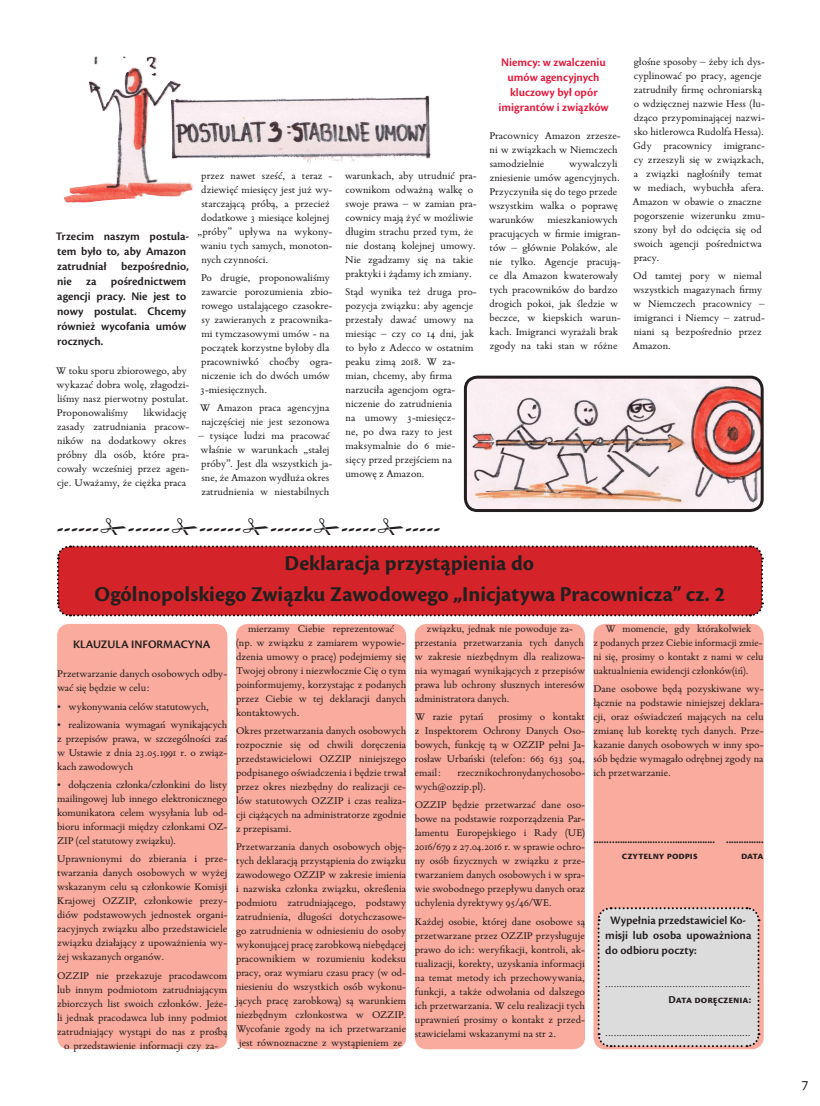
<style>
.page{position:relative;width:820px;height:1106px;background:#fff}
.page>*{position:absolute;margin:0;border:0;box-sizing:border-box;transform-origin:0 0}
.t1{font:700 22px/30.3px "Cronos Pro";letter-spacing:.005em;color:#241f1f;text-align:center}
.t2{font:15px "Cronos Pro";color:#241f1f}
.t3{font:600 12px/15px "Cronos Pro";color:#241f1f}
.t4{font:600 12px/15px "Cronos Pro";color:#e71337;text-align:center}
.t5{font:11px/14px "Bembo Book MT Pro";color:#241f1f}
.t6{font:700 11px/16.3px "Cronos Pro";letter-spacing:-.005em;color:#241f1f}
</style>
<div class="page">
<div style="left:57px;top:624px;width:170px;height:425px;background:#f9ab9d;border-radius:12px"></div>
<div style="left:236px;top:624px;width:170px;height:425px;background:#f9ab9d;border-radius:12px"></div>
<div style="left:414px;top:624px;width:171px;height:425px;background:#f9ab9d;border-radius:12px"></div>
<div style="left:593px;top:624px;width:170px;height:425px;background:#f9ab9d;border-radius:12px"></div>
<svg style="left:596px;top:907px;width:164px;height:141px;background:#dad5d6"></svg>
<svg style="left:57px;top:545px;width:706px;height:72px;background:#d12b30"></svg>
<img style="left:64px;top:57px;width:362px;height:145px">
<img style="left:467px;top:378px;width:294px;height:132px">
<div style="left:463px;top:375px;width:300px;height:137px;border:3px solid #241f1f;border-radius:12px"></div>
<p class="t3" style="left:56px;top:229px;width:135px">Trzecim naszym postula&shy;tem było to, aby Amazon zatrudniał bezpośrednio, nie za pośrednictwem agencji pracy. Nie jest to nowy postulat. Chcemy również wycofania umów rocznych.</p>
<p class="t5" style="left:56px;top:363px;width:135px">W toku sporu zbiorowego, aby wykazać dobra wolę, złagodzi&shy;liśmy nasz pierwotny postulat.<br>Proponowaliśmy</p>
<p class="t5" style="left:57px;top:405px;width:134px;text-indent:86px">likwidację zasady zatrudniania pracow&shy;ników na dodatkowy okres próbny dla osób, które pra&shy;cowały wcześniej przez agen&shy;cje. Uważamy, że ciężka praca</p>
<p class="t5" style="left:201px;top:168px;width:133px">przez nawet sześć, a teraz -</p>
<p class="t5" style="left:201px;top:182px;width:133px">dziewięć miesięcy jest już wy-</p>
<p class="t5" style="left:201px;top:196px;width:130px">starczającą próbą, a przecież</p>
<p class="t5" style="left:201px;top:210px;width:130px">dodatkowe 3 miesiące kolejnej</p>
<p class="t5" style="left:197px;top:224px;width:136px">„próby” upływa na wykony-</p>
<p class="t5" style="left:200px;top:238px;width:133px">waniu tych samych, monoton-</p>
<p class="t5" style="left:201px;top:252px;width:68px">nych czynności.</p>
<p class="t5" style="left:200px;top:270px;width:134px">Po drugie, proponowaliśmy zawarcie porozumienia zbio&shy;rowego ustalającego czasokre&shy;sy zawieranych z pracownika&shy;mi tymczasowymi umów - na początek korzystne byłoby dla pracowniwkó choćby ogra&shy;niczenie ich do dwóch umów<br>3-miesięcznych.</p>
<p class="t5" style="left:200px;top:400px;width:131px">W Amazon praca agencyjna najczęściej nie jest sezonowa</p>
<p class="t5" style="left:198px;top:428px;width:136px">– tysiące ludzi ma pracować właśnie w warunkach „stałej próby”. Jest dla wszystkich ja&shy;sne, że Amazon wydłuża okres zatrudnienia w niestabilnych</p>
<p class="t5" style="left:344px;top:168px;width:133px">warunkach, aby utrudnić pra&shy;cownikom odważną walkę o swoje prawa – w zamian pra&shy;cownicy mają żyć w możliwie długim strachu przed tym, że nie dostaną kolejnej umowy.<br>Nie zgadzamy się na takie praktyki i żądamy ich zmiany.</p>
<p class="t5" style="left:345px;top:284px;width:133px">Stąd wynika też druga pro&shy;pozycja związku: aby agencje przestały dawać umowy na miesiąc – czy co 14 dni, jak to było z Adecco w ostatnim peaku zimą 2018. W za&shy;mian, chcemy, aby firma narzuciła agencjom ogra&shy;niczenie do zatrudnienia<br>na umowy 3-miesięcz-<br>ne, po dwa razy to jest maksymalnie do 6 mie&shy;sięcy przed przejściem na umowę z Amazon.</p>
<h1 class="t1" style="left:57px;top:513px;width:44px">------</h1>
<h1 class="t1" style="left:128px;top:513px;width:44px">------</h1>
<h1 class="t1" style="left:199px;top:513px;width:44px">------</h1>
<h1 class="t1" style="left:270px;top:513px;width:44px">------</h1>
<h1 class="t1" style="left:341px;top:513px;width:37px">-----</h1>
<h1 class="t1" style="left:405px;top:513px;width:37px">-----</h1>
<p class="t4" style="left:498px;top:55px;width:111px">Niemcy: w zwalczeniu umów agencyjnych kluczowy był opór imigrantów i związków</p>
<p class="t5" style="left:489px;top:128px;width:133px">Pracownicy Amazon zrzesze&shy;ni w związkach w Niemczech samodzielnie</p>
<p class="t5" style="left:488px;top:156px;width:133px;text-indent:80px">wywalczyli zniesienie umów agencyjnych.<br>Przyczyniła się do tego przede wszystkim walka o poprawę warunków mieszkaniowych pracujących w firmie imigran&shy;tów – głównie Polaków, ale nie tylko. Agencje pracują&shy;ce dla Amazon kwaterowały tych pracowników do bardzo drogich pokoi, jak śledzie w beczce, w kiepskich warun&shy;kach. Imigranci wyrażali brak zgody na taki stan w różne</p>
<p class="t5" style="left:632px;top:54px;width:134px">głośne sposoby – żeby ich dys&shy;cyplinować po pracy, agencje zatrudniły firmę ochroniarską o wdzięcznej nazwie Hess (łu&shy;dząco przypominającej nazwi&shy;sko hitlerowca Rudolfa Hessa).<br>Gdy pracownicy imigranc&shy;cy zrzeszyli się w związkach, a związki nagłośniły temat w mediach, wybuchła afera.<br>Amazon w obawie o znaczne pogorszenie wizerunku zmu&shy;szony był do odcięcia się od swoich agencji pośrednictwa pracy.</p>
<p class="t5" style="left:632px;top:268px;width:134px">Od tamtej pory w niemal wszystkich magazynach firmy w Niemczech pracownicy – imigranci i Niemcy – zatrud&shy;niani są bezpośrednio przez<br>Amazon.</p>
<h1 class="t1" style="left:94px;top:548px;width:632px">Deklaracja przystąpienia do<br>Ogólnopolskiego Związku Zawodowego „Inicjatywa Pracownicza” cz. 2</h1>
<p class="t5" style="left:236px;top:621px;width:172px;text-indent:12px">mierzamy Ciebie reprezentować (np. w związku z zamiarem wypowie&shy;dzenia umowy o pracę) podejmiemy się Twojej obrony i niezwłocznie Cię o tym poinformujemy, korzystając z podanych przez Ciebie w tej deklaracji danych kontaktowych.</p>
<p class="t5" style="left:236px;top:723px;width:172px;text-align:justify">Okres przetwarzania danych osobowych rozpocznie się od chwili doręczenia przedstawicielowi OZZIP niniejszego podpisanego oświadczenia i będzie trwał przez okres niezbędny do realizacji ce&shy;lów statutowych OZZIP i czas realiza&shy;cji ciążących na administratorze zgodnie z przepisami.</p>
<p class="t5" style="left:236px;top:839px;width:172px;text-align:justify">Przetwarzania danych osobowych obję&shy;tych deklaracją przystąpienia do związku zawodowego OZZIP w zakresie imienia i nazwiska członka związku, określenia podmiotu zatrudniającego, podstawy zatrudnienia, długości dotychczasowe&shy;go zatrudnienia w odniesieniu do osoby wykonującej pracę zarobkową niebędącej pracownikiem w rozumieniu kodeksu pracy, oraz wymiaru czasu pracy (w od&shy;niesieniu do wszystkich osób wykonu&shy;jących pracę zarobkową) są warunkiem niezbędnym członkostwa w OZZIP.<br>Wycofanie zgody na ich przetwarzanie jest równoznaczne z wystąpieniem ze</p>
<p class="t3" style="left:73px;top:637px;width:139px">KLAUZULA INFORMACYNA</p>
<p class="t5" style="left:57px;top:666px;width:171px">Przetwarzanie danych osobowych odby&shy;wać się będzie w celu:</p>
<p class="t5" style="left:57px;top:698px;width:153px">• wykonywania celów statutowych,</p>
<p class="t5" style="left:57px;top:717px;width:172px;text-align:justify">• realizowania wymagań wynikających z przepisów prawa, w szczególności zaś w Ustawie z dnia 23.05.1991 r. o związ&shy;kach zawodowych</p>
<p class="t5" style="left:57px;top:777px;width:172px;text-align:justify">• dołączenia członka/członkini do listy mailingowej lub innego elektronicznego komunikatora celem wysyłania lub od&shy;bioru informacji między członkami OZ-ZIP (cel statutowy związku).</p>
<p class="t5" style="left:57px;top:851px;width:172px;text-align:justify">Uprawnionymi do zbierania i prze&shy;twarzania danych osobowych w wyżej wskazanym celu są członkowie Komisji Krajowej OZZIP, członkowie prezy&shy;diów podstawowych jednostek organi&shy;zacyjnych związku albo przedstawiciele związku działający z upoważnienia wy&shy;żej wskazanych organów.</p>
<p class="t5" style="left:57px;top:967px;width:172px;text-align:center">OZZIP nie przekazuje pracodawcom lub innym podmiotom zatrudniającym zbiorczych list swoich członków. Jeże&shy;li jednak pracodawca lub inny podmiot zatrudniający wystąpi do nas z prośbą o przedstawienie informacji czy za-</p>
<p class="t5" style="left:414px;top:621px;width:172px;text-indent:12px">związku, jednak nie powoduje za&shy;przestania przetwarzania tych danych w zakresie niezbędnym dla realizowa&shy;nia wymagań wynikających z przepisów prawa lub ochrony słusznych interesów administratora danych.</p>
<p class="t5" style="left:414px;top:709px;width:70px">W razie pytań</p>
<p class="t5" style="left:414px;top:709px;width:172px;text-align:justify;text-indent:84px">prosimy o kontakt z Inspektorem Ochrony Danych Oso&shy;bowych, funkcję tą w OZZIP pełni Ja&shy;rosław Urbański (telefon: 663 633 504, email:</p>
<p class="t5" style="left:414px;top:765px;width:172px;text-indent:42px">rzecznikochronydanychosobo&shy;wych@ozzip.pl).</p>
<p class="t5" style="left:414px;top:797px;width:172px;text-align:justify">OZZIP będzie przetwarzać dane oso&shy;bowe na podstawie rozporządzenia Par&shy;lamentu Europejskiego i Rady (UE)<br>2016/679 z 27.04.2016 r. w sprawie ochro&shy;ny osób fizycznych w związku z prze&shy;twarzaniem danych osobowych i w spra&shy;wie swobodnego przepływu danych oraz uchylenia dyrektywy 95/46/WE.</p>
<p class="t5" style="left:414px;top:913px;width:172px;text-align:justify">Każdej osobie, której dane osobowe są przetwarzane przez OZZIP przysługuje prawo do ich: weryfikacji, kontroli, ak&shy;tualizacji, korekty, uzyskania informacji na temat metody ich przechowywania, funkcji, a także odwołania od dalszego ich przetwarzania. W celu realizacji tych uprawnień prosimy o kontakt z przed&shy;stawicielami wskazanymi na str 2.</p>
<p class="t5" style="left:593px;top:621px;width:171px;text-indent:12px">W momencie, gdy którakolwiek<br>z podanych przez Ciebie informacji zmie&shy;ni się, prosimy o kontakt z nami w celu uaktualnienia ewidencji członków(iń).</p>
<p class="t5" style="left:593px;top:681px;width:172px;text-align:justify">Dane osobowe będą pozyskiwane wy&shy;łącznie na podstawie niniejszej deklara&shy;cji, oraz oświadczeń mających na celu zmianę lub korektę tych danych. Prze&shy;kazanie danych osobowych w inny spo&shy;sób będzie wymagało odrębnej zgody na ich przetwarzanie.</p>
<p class="t6" style="left:621px;top:831px;width:143px;text-indent:-28px">.....…................……................. ............... czytelny podpis</p>
<p class="t6" style="left:740px;top:847px;width:24px">data</p>
<p class="t3" style="left:605px;top:913px;width:148px;text-indent:5px">Wypełnia przedstawiciel Ko&shy;misji lub osoba upoważniona do odbioru poczty:</p>
<p class="t5" style="left:605px;top:975px;width:147px">....................................................</p>
<p class="t6" style="left:668px;top:991px;width:84px">Data doręczenia:</p>
<p class="t5" style="left:605px;top:1025px;width:147px">....................................................</p>
<h2 class="t2" style="left:801px;top:1076px;width:8px">7</h2>
</div>
